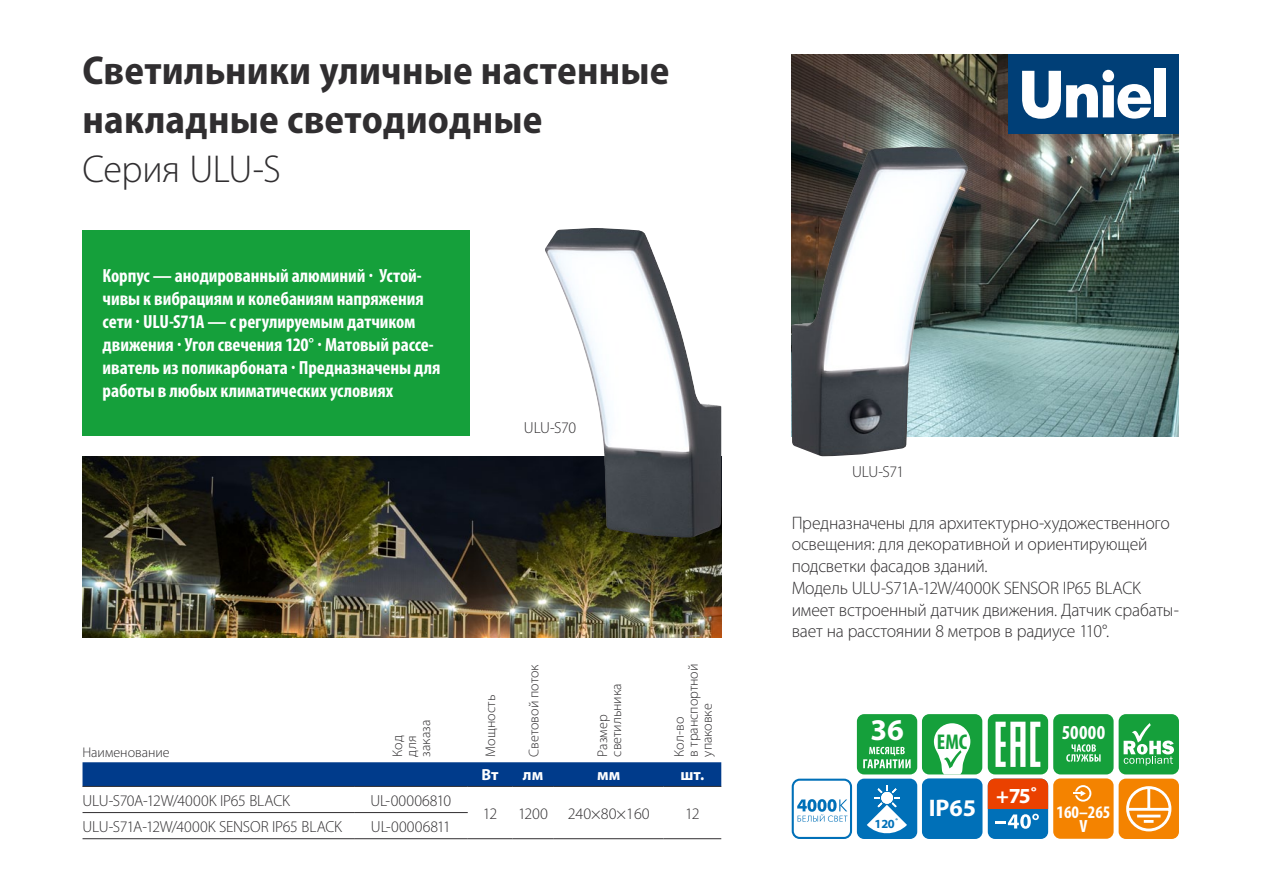
<style>
.page{position:relative;width:1263px;height:893px;background:#fff}
.page>*{position:absolute;margin:0;border:0;box-sizing:border-box;transform-origin:0 0}
.t1{font:700 semi-condensed 40.5px/48.6px "Myriad Pro";letter-spacing:.005em;color:#302e30}
.t2{font:300 39px "Myriad Pro";letter-spacing:-.01em;color:#302e30}
.t3{font:700 30.15px "Myriad Pro";color:#fff}
.t4{font:700 24px "Myriad Pro";color:#fff}
.t5{font:700 21.6px "Myriad Pro";color:#fff}
.t6{font:700 condensed 21.3px "Myriad Pro";color:#15a03b}
.t7{font:700 condensed 19.8px "Myriad Pro";letter-spacing:.01em;color:#fff}
.t8{font:700 condensed 19.05px/23px "Myriad Pro";letter-spacing:-.005em;color:#fff}
.t9{font:300 18.15px/21.8px "Myriad Pro";letter-spacing:-.015em;color:#302e30}
.t10{font:700 condensed 17.7px/14.7px "Myriad Pro";letter-spacing:-.005em;color:#fff;text-align:center}
.t11{font:300 16.05px "Myriad Pro";letter-spacing:-.01em;color:#302e30}
.t12{font:700 16.05px "Myriad Pro";letter-spacing:.005em;color:#fff}
.t13{font:300 14.1px/14.1px "Myriad Pro";color:#302e30}
.t14{font:700 12.45px "Myriad Pro";color:#0070b8}
.s1{font-size:15.15px}
.s2{font-size:10.35px;color:#fff}
</style>
<div class="page">
<div style="left:857px;top:779px;width:60px;height:60px;background:#0070b8;border-radius:7px"></div>
<svg style="left:867px;top:785px;width:40px;height:49px"></svg>
<img style="left:792px;top:54px;width:387px;height:382px">
<div style="left:922px;top:778px;width:60px;height:61px;background:#0070b8;border-radius:7px"></div>
<div style="left:1053px;top:778px;width:60px;height:61px;background:#f48300;border-radius:7px"></div>
<svg style="left:1074px;top:785px;width:17px;height:17px"></svg>
<div style="left:1118px;top:714px;width:61px;height:60px;background:#15a03b;border-radius:7px"></div>
<svg style="left:1123px;top:723px;width:51px;height:42px"></svg>
<div style="left:988px;top:714px;width:60px;height:60px;background:#15a03b;border-radius:7px"></div>
<svg style="left:995px;top:722px;width:45px;height:45px"></svg>
<div style="left:1118px;top:779px;width:61px;height:60px;background:#f48300;border-radius:7px"></div>
<svg style="left:1126px;top:786px;width:46px;height:46px"></svg>
<div style="left:988px;top:779px;width:60px;height:60px;background:#0070b8;border-radius:7px"></div>
<svg style="left:988px;top:779px;width:60px;height:50px"></svg>
<div style="left:922px;top:714px;width:60px;height:60px;background:#15a03b;border-radius:7px"></div>
<svg style="left:934px;top:723px;width:36px;height:51px"></svg>
<div style="left:1053px;top:714px;width:60px;height:60px;background:#15a03b;border-radius:7px"></div>
<svg style="left:1066px;top:744px;width:34px;height:18px"></svg>
<img style="left:792px;top:147px;width:177px;height:309px">
<div style="left:857px;top:714px;width:60px;height:60px;background:#15a03b;border-radius:7px"></div>
<svg style="left:863px;top:747px;width:48px;height:21px"></svg>
<div style="left:792px;top:779px;width:60px;height:60px;border:2px solid #0070b8;border-radius:7px"></div>
<svg style="left:797px;top:799px;width:50px;height:23px"></svg>
<div style="left:1009px;top:54px;width:170px;height:79px;background:#003f77"></div>
<svg style="left:1022px;top:70px;width:129px;height:49px"></svg>
<div style="left:1154px;top:68px;width:11px;height:49px;background:#fff"></div>
<div style="left:83px;top:762px;width:638px;height:24px;background:#003b8b"></div>
<hr style="left:83px;top:786px;width:271px;height:1px;background:#302e30">
<hr style="left:354px;top:786px;width:114px;height:1px;background:#302e30">
<hr style="left:468px;top:786px;width:44px;height:1px;background:#302e30">
<hr style="left:512px;top:786px;width:42px;height:1px;background:#302e30">
<hr style="left:554px;top:786px;width:110px;height:1px;background:#302e30">
<hr style="left:664px;top:786px;width:57px;height:1px;background:#302e30">
<hr style="left:83px;top:812px;width:271px;height:1px;background:#302e30">
<hr style="left:354px;top:812px;width:114px;height:1px;background:#302e30">
<hr style="left:83px;top:838px;width:271px;height:1px;background:#302e30">
<hr style="left:354px;top:838px;width:114px;height:1px;background:#302e30">
<hr style="left:468px;top:838px;width:44px;height:1px;background:#302e30">
<hr style="left:512px;top:838px;width:42px;height:1px;background:#302e30">
<hr style="left:554px;top:838px;width:110px;height:1px;background:#302e30">
<hr style="left:664px;top:838px;width:57px;height:1px;background:#302e30">
<div style="left:82px;top:230px;width:388px;height:205px;background:#15a03b"></div>
<img style="left:82px;top:457px;width:639px;height:180px">
<img style="left:544px;top:228px;width:177px;height:309px">
<h1 class="t1" style="left:83px;top:45px;width:588px">Светильники уличные настенные накладные светодиодные</h1>
<h2 class="t2" style="left:83px;top:148px;width:200px">Серия ULU-S</h2>
<p class="t8" style="left:103px;top:264px;width:339px">Корпус — анодированный алюминий · Устой&shy;чивы к вибрациям и колебаниям напряжения сети · ULU-S71A — с регулируемым датчиком движения · Угол свечения 120° · Матовый рассе&shy;иватель из поликарбоната · Предназначены для работы в любых климатических условиях</p>
<p class="t11" style="left:524px;top:419px;width:54px">ULU-S70</p>
<p class="t13" style="left:83px;top:745px;width:89px">Наименование</p>
<p class="t13" style="left:391px;top:757px;width:38px;rotate:-90deg">Код для заказа</p>
<p class="t11" style="left:83px;top:791px;width:209px">ULU-S70A-12W/4000K IP65 BLACK</p>
<p class="t11" style="left:370px;top:791px;width:82px">UL-00006810</p>
<p class="t11" style="left:83px;top:817px;width:261px">ULU-S71A-12W/4000K SENSOR IP65 BLACK</p>
<p class="t11" style="left:371px;top:817px;width:81px">UL-00006811</p>
<p class="t13" style="left:484px;top:757px;width:63px;rotate:-90deg">Мощность</p>
<p class="t13" style="left:527px;top:757px;width:94px;rotate:-90deg">Световой поток</p>
<p class="t13" style="left:595px;top:757px;width:75px;rotate:-90deg">Размер светильника</p>
<p class="t13" style="left:672px;top:757px;width:94px;rotate:-90deg">Кол-во<br>в транспортной упаковке</p>
<p class="t12" style="left:481px;top:764px;width:19px">Вт</p>
<p class="t12" style="left:523px;top:764px;width:22px">лм</p>
<p class="t12" style="left:597px;top:764px;width:25px">мм</p>
<p class="t12" style="left:680px;top:764px;width:25px">шт.</p>
<p class="t11" style="left:483px;top:804px;width:16px">12</p>
<p class="t11" style="left:518px;top:804px;width:133px">1200 240×80×160</p>
<p class="t11" style="left:685px;top:804px;width:16px">12</p>
<p class="t11" style="left:852px;top:463px;width:53px">ULU-S71</p>
<p class="t9" style="left:792px;top:512px;width:389px">Предназначены для архитектурно-художественного освещения: для декоративной и ориентирующей подсветки фасадов зданий.<br>Модель ULU-S71A-12W/4000K SENSOR IP65 BLACK имеет встроенный датчик движения. Датчик срабаты&shy;вает на расстоянии 8 метров в радиусе 110°.</p>
<h3 class="t3" style="left:870px;top:710px;width:35px">36</h3>
<p class="t14" style="left:874px;top:815px;width:25px">1 2<span class="s1">4 5</span>0 <span class="s2">˚</span><sup>˚</sup></p>
<p class="t6" style="left:937px;top:728px;width:32px">EMC</p>
<p class="t7" style="left:1062px;top:720px;width:45px">50000</p>
<p class="t5" style="left:996px;top:782px;width:43px">+75˚</p>
<h3 class="t4" style="left:929px;top:793px;width:49px">IP65</h3>
<p class="t10" style="left:1056px;top:804px;width:55px">160–265<br>V</p>
</div>
